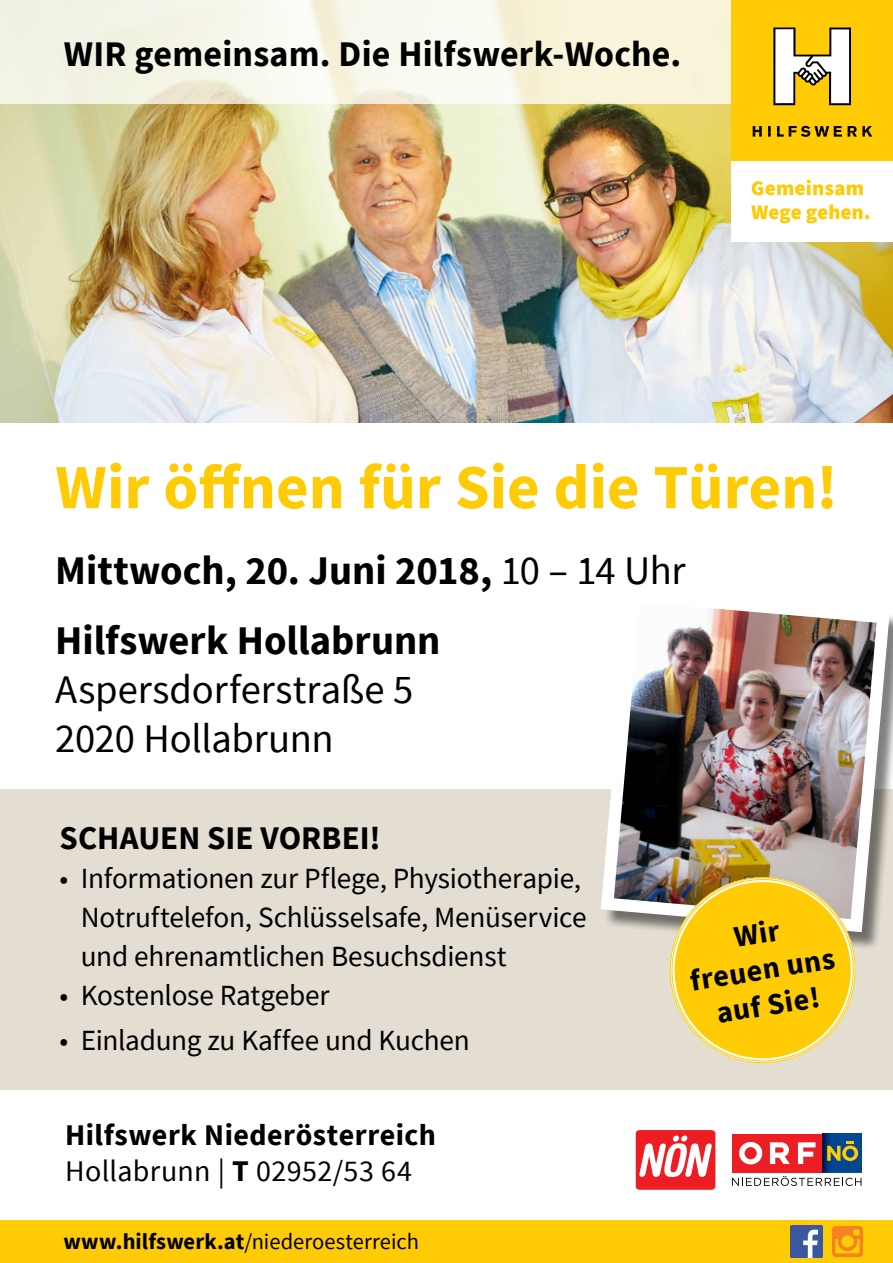
<style>
.page{position:relative;width:893px;height:1263px;background:#fff}
.page>*{position:absolute;margin:0;border:0;box-sizing:border-box;transform-origin:0 0}
.t1{font:700 63px "Source Sans Pro";color:#ffcb05}
.t2{font:700 40.65px/69.9px "Source Sans Pro";color:#000}
.t3{font:40.65px/48.8px "Source Sans Pro";letter-spacing:-.005em;color:#000}
.t4{font:700 36px "Source Sans Pro";letter-spacing:.005em;color:#000}
.t5{font:700 33px "Source Sans Pro";color:#000}
.t6{font:700 30px/36px "Source Sans Pro";letter-spacing:.015em;color:#000}
.t7{font:29.25px/39px "Source Sans Pro";letter-spacing:-.01em;color:#000}
.t8{font:22.5px "Source Sans Pro";color:#000}
.s1{font-weight:400}
.s2{font-weight:700}
</style>
<div class="page">
<div style="left:0;top:1220px;width:893px;height:43px;background:#ffcb05"></div>
<svg style="left:832px;top:1226px;width:31px;height:31px"></svg>
<div style="left:0;top:789px;width:893px;height:300px;background:#e3ddd2"></div>
<img style="left:0;top:104px;width:893px;height:318px">
<svg style="left:0;top:0;width:731px;height:104px"></svg>
<div style="left:731px;top:0;width:162px;height:162px;background:#ffcb05"></div>
<svg style="left:753px;top:126px;width:119px;height:11px"></svg>
<svg style="left:773px;top:27px;width:78px;height:78px"></svg>
<div style="left:731px;top:162px;width:162px;height:80px;background:#fff"></div>
<svg style="left:751px;top:204px;width:118px;height:19px"></svg>
<svg style="left:752px;top:180px;width:111px;height:15px"></svg>
<div style="left:732px;top:1134px;width:91px;height:39px;background:#ed1d24"></div>
<svg style="left:739px;top:1142px;width:76px;height:22px"></svg>
<img style="left:823px;top:1134px;width:39px;height:39px">
<svg style="left:827px;top:1141px;width:31px;height:20px"></svg>
<svg style="left:732px;top:1176px;width:129px;height:10px"></svg>
<svg style="left:636px;top:1130px;width:79px;height:60px"></svg>
<img style="left:791px;top:1225px;width:32px;height:32px">
<img style="left:601px;top:608px;width:292px;height:331px">
<svg style="left:663px;top:870px;width:199px;height:194px;background:#efc943"></svg>
<p class="t4" style="left:64px;top:29px;width:619px">WIR gemeinsam. Die Hilfswerk-Woche.</p>
<h1 class="t1" style="left:55px;top:445px;width:784px">Wir öffnen für Sie die Türen!</h1>
<h2 class="t2" style="left:55px;top:535px;width:632px">Mittwoch, 20. Juni 2018, <span class="s1">10 – 14 Uhr<br></span>Hilfswerk Hollabrunn</h2>
<h2 class="t3" style="left:55px;top:665px;width:360px">Aspersdorferstraße 5<br>2020 Hollabrunn</h2>
<p class="t5" style="left:60px;top:815px;width:323px">Schauen Sie vorbei!</p>
<p class="t7" style="left:81px;top:858px;width:507px;text-indent:-21px">• Informationen zur Pflege, Physiotherapie,<br>Notruftelefon, Schlüsselsafe, Menüservice und ehrenamtlichen Besuchsdienst</p>
<p class="t7" style="left:60px;top:975px;width:272px">• Kostenlose Ratgeber</p>
<p class="t7" style="left:60px;top:1020px;width:412px">• Einladung zu Kaffee und Kuchen</p>
<p class="t6" style="left:65px;top:1116px;width:372px">Hilfswerk Niederösterreich<br><span class="s1">Hollabrunn |</span> T <span class="s1">02952/53 64</span></p>
<p class="t8" style="left:63px;top:1227px;width:357px"><span class="s2">www.hilfswerk.at</span>/niederoesterreich</p>
<p class="t6" style="left:682px;top:927px;width:148px;text-align:center;rotate:-9deg">Wir<br>freuen uns auf Sie!</p>
</div>
